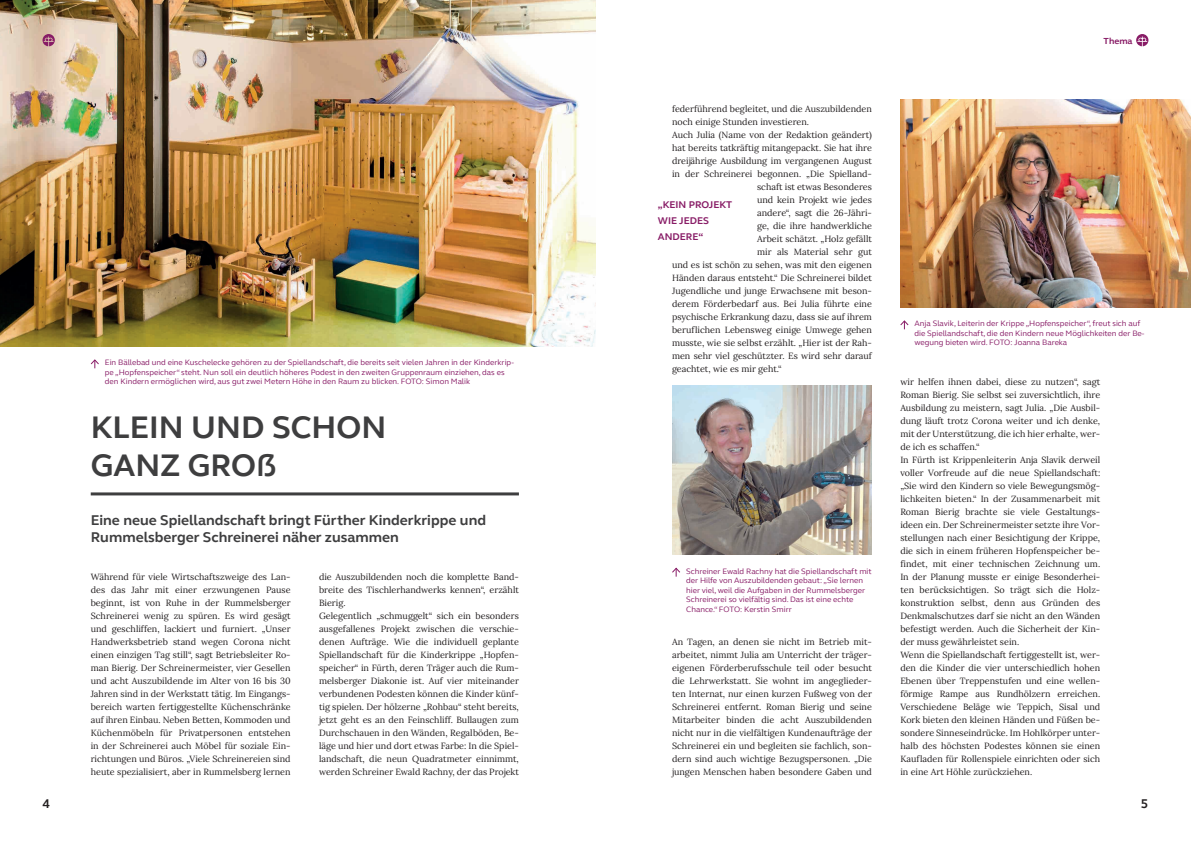
<style>
.page{position:relative;width:1191px;height:842px;background:#fff}
.page>*{position:absolute;margin:0;border:0;box-sizing:border-box;transform-origin:0 0}
.t1{font:700 32px/38.4px "FS Elliot";color:#3e3e3f}
.t2{font:700 14.5px/17.4px "FS Elliot";color:#3e3e3f}
.t3{font:700 13px "FS Elliot";color:#231f20}
.t4{font:700 10px/16px "FS Elliot";color:#881c66}
.t5{font:9px/13px "Lora";color:#231f20;text-align:justify}
.t6{font:700 9px "FS Elliot";color:#881c66}
.t7{font:8px/9.6px "FS Elliot";color:#881c66}
.s1{font-family:"Ingra";font-weight:500}
</style>
<div class="page">
<hr style="left:91px;top:492px;width:428px;height:3px;background:#3e3e3f">
<img style="left:0;top:0;width:595px;height:346px">
<svg style="left:90px;top:359px;width:9px;height:9px"></svg>
<img style="left:900px;top:99px;width:291px;height:208px">
<img style="left:672px;top:385px;width:200px;height:169px">
<svg style="left:900px;top:320px;width:9px;height:9px"></svg>
<svg style="left:672px;top:567px;width:8px;height:10px"></svg>
<svg style="left:43px;top:34px;width:12px;height:12px"></svg>
<svg style="left:1136px;top:34px;width:12px;height:12px"></svg>
<p class="t7" style="left:105px;top:358px;width:410px">Ein Bällebad und eine Kuschelecke gehören zu der Spiellandschaft, die bereits seit vielen Jahren in der Kinderkrip&shy;pe „Hopfenspeicher“ steht. Nun soll ein deutlich höheres Podest in den zweiten Gruppenraum einziehen, das es den Kindern ermöglichen wird, aus gut zwei Metern Höhe in den Raum zu blicken. FOTO: Simon Malik</p>
<h1 class="t1" style="left:91px;top:407px;width:297px">KLEIN UND SCHON<br>GANZ GRO<span class="s1">ẞ</span></h1>
<h2 class="t2" style="left:91px;top:511px;width:397px">Eine neue Spiellandschaft bringt Fürther Kinderkrippe und<br>Rummelsberger Schreinerei näher zusammen</h2>
<p class="t5" style="left:91px;top:570px;width:201px">Während für viele Wirtschaftszweige des Lan&shy;des das Jahr mit einer erzwungenen Pause beginnt, ist von Ruhe in der Rummelsberger Schreinerei wenig zu spüren. Es wird gesägt und geschliffen, lackiert und furniert. „Unser Handwerksbetrieb stand wegen Corona nicht einen einzigen Tag still“, sagt Betriebsleiter Ro&shy;man Bierig. Der Schreinermeister, vier Gesellen und acht Auszubildende im Alter von 16 bis 30<br>Jahren sind in der Werkstatt tätig. Im Eingangs&shy;bereich warten fertiggestellte Küchenschränke auf ihren Einbau. Neben Betten, Kommoden und Küchenmöbeln für Privatpersonen entstehen in der Schreinerei auch Möbel für soziale Ein&shy;richtungen und Büros. „Viele Schreinereien sind heute spezialisiert, aber in Rummelsberg lernen</p>
<p class="t5" style="left:319px;top:570px;width:201px;text-align:left">die Auszubildenden noch die komplette Band&shy;breite des Tischlerhandwerks kennen“, erzählt Bierig.<br>Gelegentlich „schmuggelt“ sich ein besonders ausgefallenes Projekt zwischen die verschie&shy;denen Aufträge. Wie die individuell geplante Spiellandschaft für die Kinderkrippe „Hopfen&shy;speicher“ in Fürth, deren Träger auch die Rum&shy;melsberger Diakonie ist. Auf vier miteinander verbundenen Podesten können die Kinder künf&shy;tig spielen. Der hölzerne „Rohbau“ steht bereits, jetzt geht es an den Feinschliff. Bullaugen zum Durchschauen in den Wänden, Regalböden, Be&shy;läge und hier und dort etwas Farbe: In die Spiel&shy;landschaft, die neun Quadratmeter einnimmt, werden Schreiner Ewald Rachny, der das Projekt</p>
<p class="t5" style="left:672px;top:102px;width:201px">federführend begleitet, und die Auszubildenden</p>
<p class="t5" style="left:672px;top:115px;width:139px">noch einige Stunden investieren.</p>
<p class="t5" style="left:672px;top:128px;width:201px">Auch Julia (Name von der Redaktion geändert)</p>
<p class="t5" style="left:672px;top:141px;width:201px">hat bereits tatkräftig mitangepackt. Sie hat ihre</p>
<p class="t5" style="left:672px;top:154px;width:201px">dreijährige Ausbildung im vergangenen August</p>
<p class="t5" style="left:672px;top:167px;width:201px">in der Schreinerei begonnen. „Die Spielland-</p>
<p class="t5" style="left:757px;top:180px;width:116px">schaft ist etwas Besonderes</p>
<p class="t5" style="left:757px;top:193px;width:116px">und kein Projekt wie jedes</p>
<p class="t5" style="left:757px;top:206px;width:116px">andere“, sagt die 26-Jähri-</p>
<p class="t5" style="left:757px;top:219px;width:116px">ge, die ihre handwerkliche</p>
<p class="t5" style="left:757px;top:232px;width:116px">Arbeit schätzt. „Holz gefällt</p>
<p class="t5" style="left:757px;top:245px;width:116px">mir als Material sehr gut</p>
<p class="t5" style="left:672px;top:258px;width:201px">und es ist schön zu sehen, was mit den eigenen</p>
<p class="t5" style="left:672px;top:271px;width:201px">Händen daraus entsteht.“ Die Schreinerei bildet</p>
<p class="t5" style="left:672px;top:284px;width:201px">Jugendliche und junge Erwachsene mit beson-</p>
<p class="t5" style="left:672px;top:297px;width:201px">derem Förderbedarf aus. Bei Julia führte eine</p>
<p class="t5" style="left:672px;top:310px;width:201px">psychische Erkrankung dazu, dass sie auf ihrem</p>
<p class="t5" style="left:672px;top:323px;width:201px">beruflichen Lebensweg einige Umwege gehen</p>
<p class="t5" style="left:672px;top:336px;width:201px">musste, wie sie selbst erzählt. „Hier ist der Rah-</p>
<p class="t5" style="left:672px;top:349px;width:201px">men sehr viel geschützter. Es wird sehr darauf</p>
<p class="t5" style="left:672px;top:362px;width:111px">geachtet, wie es mir geht.“</p>
<p class="t4" style="left:658px;top:196px;width:76px">„KEIN PROJEKT<br>WIE JEDES<br>ANDERE“</p>
<p class="t7" style="left:686px;top:566px;width:187px">Schreiner Ewald Rachny hat die Spiellandschaft mit der Hilfe von Auszubildenden gebaut: „Sie lernen hier viel, weil die Aufgaben in der Rummelsberger Schreinerei so vielfältig sind. Das ist eine echte Chance.“ FOTO: Kerstin Smirr</p>
<p class="t5" style="left:672px;top:635px;width:201px">An Tagen, an denen sie nicht im Betrieb mit&shy;arbeitet, nimmt Julia am Unterricht der träger&shy;eigenen Förderberufsschule teil oder besucht die Lehrwerkstatt. Sie wohnt im angeglieder&shy;ten Internat, nur einen kurzen Fußweg von der Schreinerei entfernt. Roman Bierig und seine Mitarbeiter binden die acht Auszubildenden nicht nur in die vielfältigen Kundenaufträge der Schreinerei ein und begleiten sie fachlich, son&shy;dern sind auch wichtige Bezugspersonen. „Die jungen Menschen haben besondere Gaben und</p>
<p class="t6" style="left:1103px;top:34px;width:31px">Thema</p>
<p class="t7" style="left:914px;top:319px;width:231px">Anja Slavik, Leiterin der Krippe „Hopfenspeicher“, freut sich auf die Spiellandschaft, die den Kindern neue Möglichkeiten der Be&shy;wegung bieten wird. FOTO: Joanna Bareka</p>
<p class="t5" style="left:900px;top:375px;width:201px;text-align:left">wir helfen ihnen dabei, diese zu nutzen“, sagt Roman Bierig. Sie selbst sei zuversichtlich, ihre Ausbildung zu meistern, sagt Julia. „Die Ausbil&shy;dung läuft trotz Corona weiter und ich denke, mit der Unterstützung, die ich hier erhalte, wer&shy;de ich es schaffen.“<br>In Fürth ist Krippenleiterin Anja Slavik derweil voller Vorfreude auf die neue Spiellandschaft: „Sie wird den Kindern so viele Bewegungsmög&shy;lichkeiten bieten.“ In der Zusammenarbeit mit Roman Bierig brachte sie viele Gestaltungs&shy;ideen ein. Der Schreinermeister setzte ihre Vor&shy;stellungen nach einer Besichtigung der Krippe, die sich in einem früheren Hopfenspeicher be&shy;findet, mit einer technischen Zeichnung um.<br>In der Planung musste er einige Besonderhei&shy;ten berücksichtigen. So trägt sich die Holz&shy;konstruktion selbst, denn aus Gründen des Denkmalschutzes darf sie nicht an den Wänden befestigt werden. Auch die Sicherheit der Kin&shy;der muss gewährleistet sein.<br>Wenn die Spiellandschaft fertiggestellt ist, wer&shy;den die Kinder die vier unterschiedlich hohen Ebenen über Treppenstufen und eine wellen&shy;förmige Rampe aus Rundhölzern erreichen.<br>Verschiedene Beläge wie Teppich, Sisal und Kork bieten den kleinen Händen und Füßen be&shy;sondere Sinneseindrücke. Im Hohlkörper unter&shy;halb des höchsten Podestes können sie einen Kaufladen für Rollenspiele einrichten oder sich in eine Art Höhle zurückziehen.</p>
<h3 class="t3" style="left:43px;top:795px;width:9px">4</h3>
<h3 class="t3" style="left:1141px;top:795px;width:9px">5</h3>
</div>
